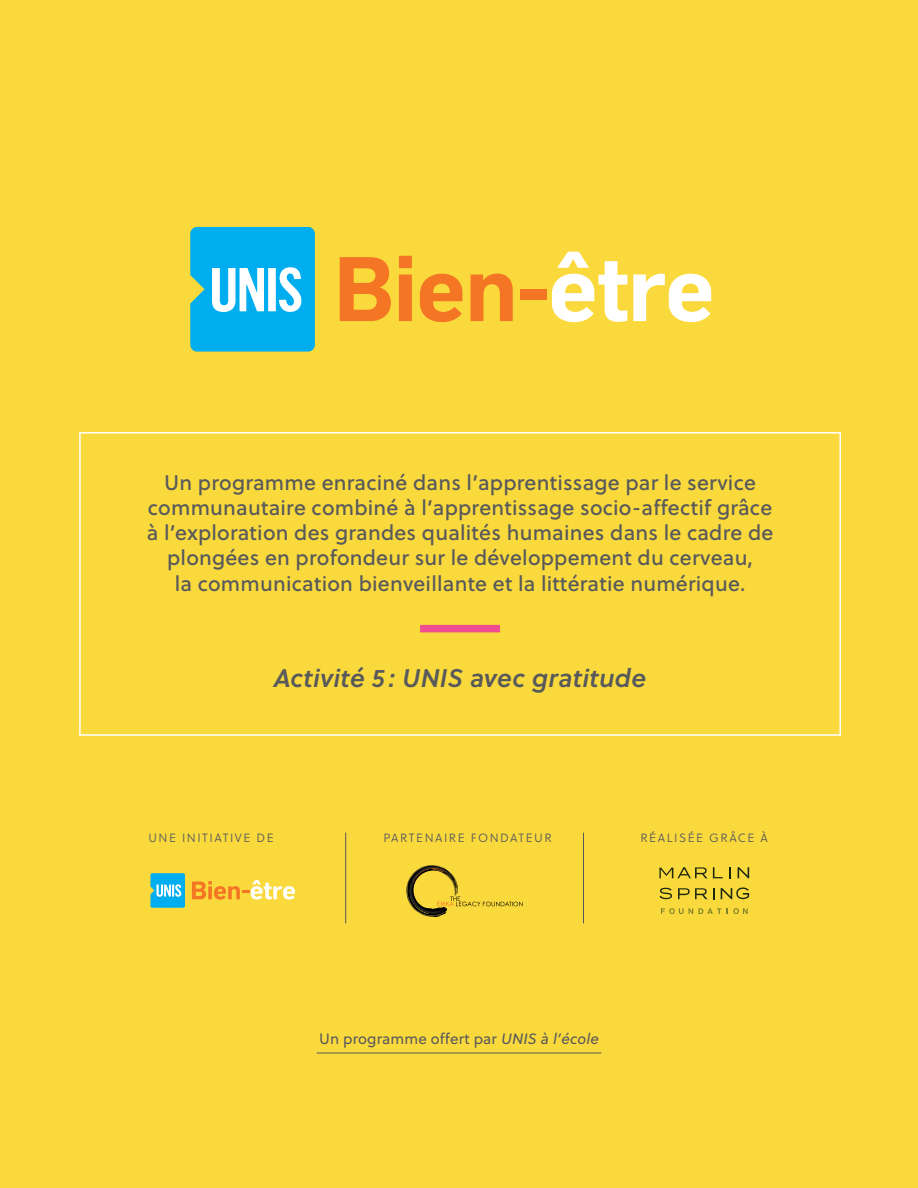
<style>
.page{position:relative;width:918px;height:1188px;background:#fad93d}
.page>*{position:absolute;margin:0;border:0;box-sizing:border-box;transform-origin:0 0}
.t1{font:italic 25.5px "Soleil Sb";letter-spacing:.01em;color:#58595b}
.t2{font:21px/25.2px "Soleil Bk";letter-spacing:.01em;color:#58595b;text-align:center}
.t3{font:15px "Soleil";letter-spacing:.01em;color:#58595b}
.t4{font:12px "Soleil Lt";letter-spacing:.125em;color:#58595b}
.s1{font-style:italic}
</style>
<div class="page">
<div style="left:420px;top:625px;width:80px;height:7px;background:#ef4d8f"></div>
<div style="left:79px;top:432px;width:762px;height:304px;border:2px solid #fff"></div>
<hr style="left:317px;top:1053px;width:284px;height:1px;background:#58595b">
<svg style="left:661px;top:908px;width:87px;height:6px"></svg>
<svg style="left:659px;top:867px;width:48px;height:11px"></svg>
<svg style="left:678px;top:888px;width:29px;height:11px"></svg>
<svg style="left:729px;top:867px;width:2px;height:11px"></svg>
<svg style="left:713px;top:867px;width:10px;height:11px"></svg>
<svg style="left:713px;top:888px;width:2px;height:11px"></svg>
<svg style="left:738px;top:867px;width:11px;height:11px"></svg>
<svg style="left:659px;top:888px;width:13px;height:11px"></svg>
<svg style="left:721px;top:887px;width:28px;height:12px"></svg>
<svg style="left:150px;top:873px;width:35px;height:35px"></svg>
<svg style="left:192px;top:880px;width:103px;height:20px"></svg>
<svg style="left:406px;top:865px;width:117px;height:52px"></svg>
<hr style="left:345px;top:833px;width:1px;height:90px;background:#58595b">
<hr style="left:583px;top:833px;width:1px;height:90px;background:#58595b">
<svg style="left:190px;top:227px;width:125px;height:125px;background:#2bbbed"></svg>
<svg style="left:340px;top:257px;width:51px;height:64px"></svg>
<svg style="left:399px;top:256px;width:13px;height:65px"></svg>
<svg style="left:420px;top:274px;width:42px;height:48px"></svg>
<svg style="left:471px;top:274px;width:42px;height:47px"></svg>
<div style="left:520px;top:289px;width:26px;height:11px;background:#f47523"></div>
<svg style="left:552px;top:252px;width:75px;height:70px"></svg>
<svg style="left:633px;top:274px;width:78px;height:48px"></svg>
<p class="t2" style="left:147px;top:469px;width:628px">Un programme enraciné dans l’apprentissage par le service communautaire combiné à l’apprentissage socio-affectif grâce à l’exploration des grandes qualités humaines dans le cadre de plongées en profondeur sur le développement du cerveau,<br>la communication bienveillante et la littératie numérique.</p>
<p class="t1" style="left:274px;top:659px;width:374px">Activité 5 : UNIS avec gratitude</p>
<p class="t4" style="left:148px;top:829px;width:127px">UNE INITIATIVE DE</p>
<p class="t4" style="left:383px;top:829px;width:170px">PARTENAIRE FONDATEUR</p>
<p class="t4" style="left:641px;top:829px;width:129px">RÉALISÉE GRÂCE À</p>
<p class="t3" style="left:319px;top:1028px;width:281px">Un programme offert par <span class="s1">UNIS à l’école</span></p>
</div>
